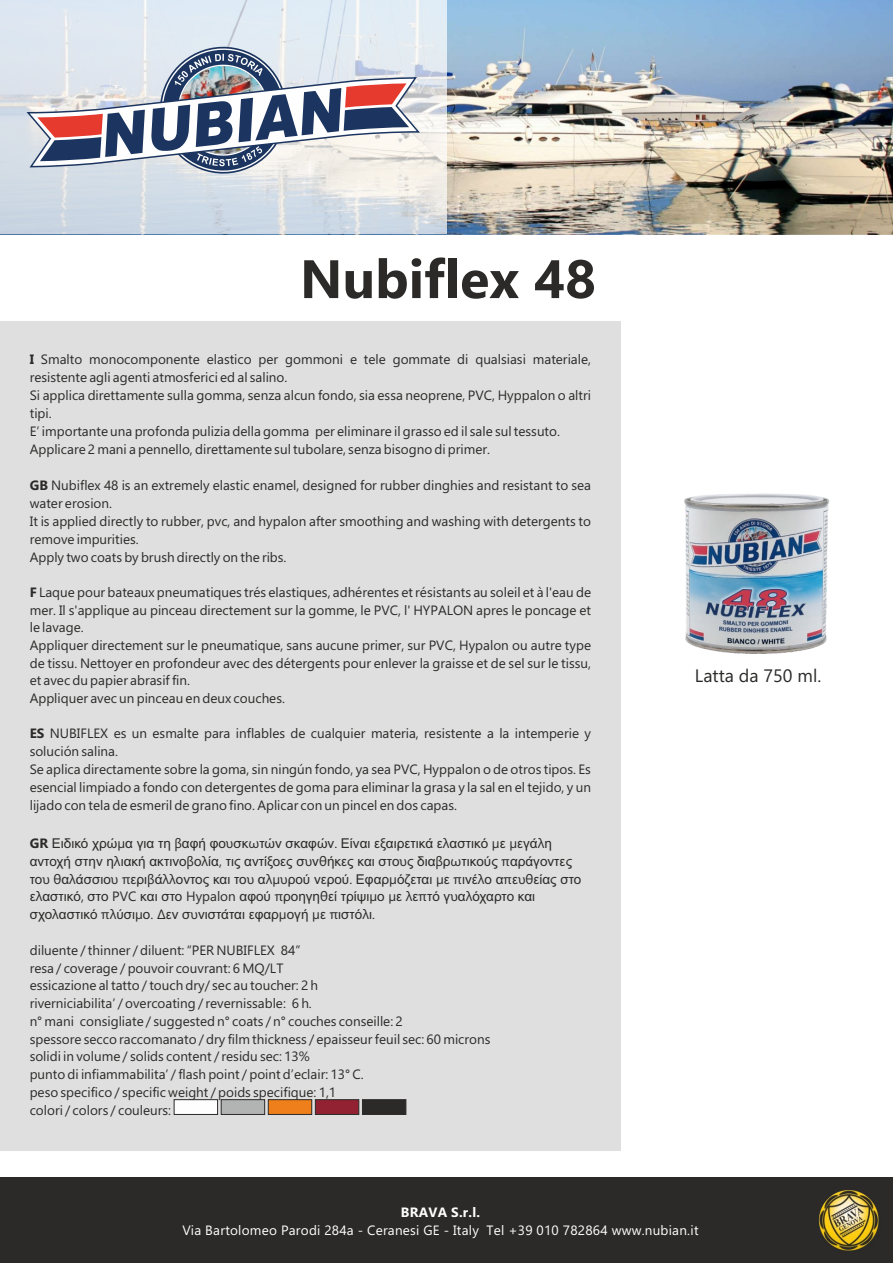
<style>
.page{position:relative;width:893px;height:1263px;background:#fff}
.page>*{position:absolute;margin:0;border:0;box-sizing:border-box;transform-origin:0 0}
.t1{font:700 54px "Ebrima";color:#2b2a29}
.t2{font:18px "Ebrima";color:#2b2a29}
.t3{font:13.5px/17.7px "Ebrima";color:#2b2a29}
.t4{font:13.5px/18px "Arial";color:#2b2a29}
.t5{font:13.5px "Ebrima";letter-spacing:.02em;color:#fefefe}
.t6{font:700 13.5px "Ebrima";letter-spacing:.02em;color:#fefefe}
.s1{font-weight:700}
.s2{font-family:"Ebrima";font-weight:700}
.s3{font-family:"Ebrima"}
</style>
<div class="page">
<img style="left:446px;top:0;width:447px;height:234px">
<div style="left:0;top:321px;width:621px;height:829px;background:#dfdfdf"></div>
<div style="left:0;top:1178px;width:893px;height:85px;background:#2b2a29"></div>
<img style="left:819px;top:1190px;width:61px;height:61px">
<svg style="left:173px;top:1099px;width:234px;height:16px;background:#9a7769"></svg>
<img style="left:684px;top:494px;width:145px;height:160px">
<div style="left:0;top:0;width:446px;height:234px;background:#fefefe;opacity:.72"></div>
<svg style="left:25px;top:33px;width:397px;height:154px"></svg>
<h1 class="t1" style="left:300px;top:258px;width:298px">Nubiflex 48</h1>
<p class="t3" style="left:30px;top:351px;width:563px"><span class="s1">I</span> Smalto monocomponente elastico per gommoni e tele gommate di qualsiasi materiale, resistente agli agenti atmosferici ed al salino.</p>
<p class="t3" style="left:30px;top:387px;width:563px">Si applica direttamente sulla gomma, senza alcun fondo, sia essa neoprene, PVC, Hyppalon o altri tipi.</p>
<p class="t3" style="left:30px;top:423px;width:532px">E’ importante una profonda pulizia della gomma per eliminare il grasso ed il sale sul tessuto.<br>Applicare 2 mani a pennello, direttamente sul tubolare, senza bisogno di primer.</p>
<p class="t3" style="left:30px;top:477px;width:563px"><span class="s1">GB</span> Nubiflex 48 is an extremely elastic enamel, designed for rubber dinghies and resistant to sea water erosion.</p>
<p class="t3" style="left:30px;top:513px;width:563px">It is applied directly to rubber, pvc, and hypalon after smoothing and washing with detergents to remove impurities.</p>
<p class="t3" style="left:30px;top:549px;width:258px">Apply two coats by brush directly on the ribs.</p>
<p class="t3" style="left:30px;top:584px;width:563px"><span class="s1">F</span> Laque pour bateaux pneumatiques trés elastiques, adhérentes et résistants au soleil et à l'eau de mer. Il s'applique au pinceau directement sur la gomme, le PVC, l' HYPALON apres le poncage et le lavage.<br>Appliquer directement sur le pneumatique, sans aucune primer, sur PVC, Hypalon ou autre type de tissu. Nettoyer en profondeur avec des détergents pour enlever la graisse et de sel sur le tissu, et avec du papier abrasif fin.</p>
<p class="t3" style="left:30px;top:691px;width:257px">Appliquer avec un pinceau en deux couches.</p>
<p class="t3" style="left:30px;top:726px;width:563px"><span class="s1">ES</span> NUBIFLEX es un esmalte para inflables de cualquier materia, resistente a la intemperie y solución salina.</p>
<p class="t3" style="left:30px;top:761px;width:563px;text-align:justify">Se aplica directamente sobre la goma, sin ningún fondo, ya sea PVC, Hyppalon o de otros tipos. Es esencial limpiado a fondo con detergentes de goma para eliminar la grasa y la sal en el tejido, y un lijado con tela de esmeril de grano fino. Aplicar con un pincel en dos capas.</p>
<p class="t4" style="left:30px;top:835px;width:553px"><span class="s2">GR</span> Ειδικό χρώ<span class="s3">µ</span>α για τη <span class="s3">β</span>αφή φο<span class="s3">υ</span>σκ<span class="s3">ω</span>τών σκαφών<span class="s3">.</span> Είναι εξαιρετικά ε<span class="s3">λ</span>αστικό <span class="s3">µ</span>ε <span class="s3">µ</span>εγά<span class="s3">λ</span>η αντοχή στην η<span class="s3">λ</span>ιακή ακτινο<span class="s3">β</span>ο<span class="s3">λ</span>ία<span class="s3">,</span> τις αντίξοες σ<span class="s3">υ</span>ν<span class="s3">θ</span>ήκες και στο<span class="s3">υ</span>ς δια<span class="s3">β</span>ρ<span class="s3">ω</span>τικούς <span class="s3">π</span>αράγοντες το<span class="s3">υ θ</span>α<span class="s3">λ</span>άσσιο<span class="s3">υ π</span>ερι<span class="s3">β</span>ά<span class="s3">λλ</span>οντος και το<span class="s3">υ</span> α<span class="s3">λµυ</span>ρού νερού<span class="s3">.</span> Εφαρ<span class="s3">µ</span>όζεται <span class="s3">µ</span>ε <span class="s3">π</span>ινέ<span class="s3">λ</span>ο α<span class="s3">π</span>ε<span class="s3">υθ</span>είας στο ε<span class="s3">λ</span>αστικό<span class="s3">,</span> στο <span class="s3">PVC</span> και στο <span class="s3">Hypalon</span> αφού <span class="s3">π</span>ροηγη<span class="s3">θ</span>εί τρίψι<span class="s3">µ</span>ο <span class="s3">µ</span>ε <span class="s3">λ</span>ε<span class="s3">π</span>τό γ<span class="s3">υ</span>α<span class="s3">λ</span>όχαρτο και σχο<span class="s3">λ</span>αστικό <span class="s3">πλ</span>ύσι<span class="s3">µ</span>ο<span class="s3">. Δ</span>εν σ<span class="s3">υ</span>νιστάται εφαρ<span class="s3">µ</span>ογή <span class="s3">µ</span>ε <span class="s3">π</span>ιστό<span class="s3">λ</span>ι<span class="s3">.</span></p>
<p class="t3" style="left:30px;top:943px;width:272px">diluente / thinner / diluent: “PER NUBIFLEX 84”</p>
<p class="t3" style="left:30px;top:960px;width:255px">resa / coverage / pouvoir couvrant: 6 MQ/LT</p>
<p class="t3" style="left:30px;top:978px;width:290px">essicazione al tatto / touch dry/ sec au toucher: 2 h</p>
<p class="t3" style="left:30px;top:1013px;width:462px">n° mani consigliate / suggested n° coats / n° couches conseille: 2<br>spessore secco raccomanato / dry film thickness / epaisseur feuil sec: 60 microns solidi in volume / solids content / residu sec: 13%<br>punto di infiammabilita’ / flash point / point d’eclair: 13° C.<br>peso specifico / specific weight / poids specifique: 1,1<br>colori / colors / couleurs:</p>
<p class="t3" style="left:30px;top:996px;width:284px">riverniciabilita’ / overcoating / revernissable: 6 h.</p>
<h2 class="t2" style="left:695px;top:668px;width:128px">Latta da 750 ml.</h2>
<p class="t6" style="left:401px;top:1207px;width:81px">BRAVA S.r.l.</p>
<p class="t5" style="left:182px;top:1225px;width:518px">Via Bartolomeo Parodi 284a - Ceranesi GE - Italy Tel +39 010 782864 www.nubian.it</p>
</div>
